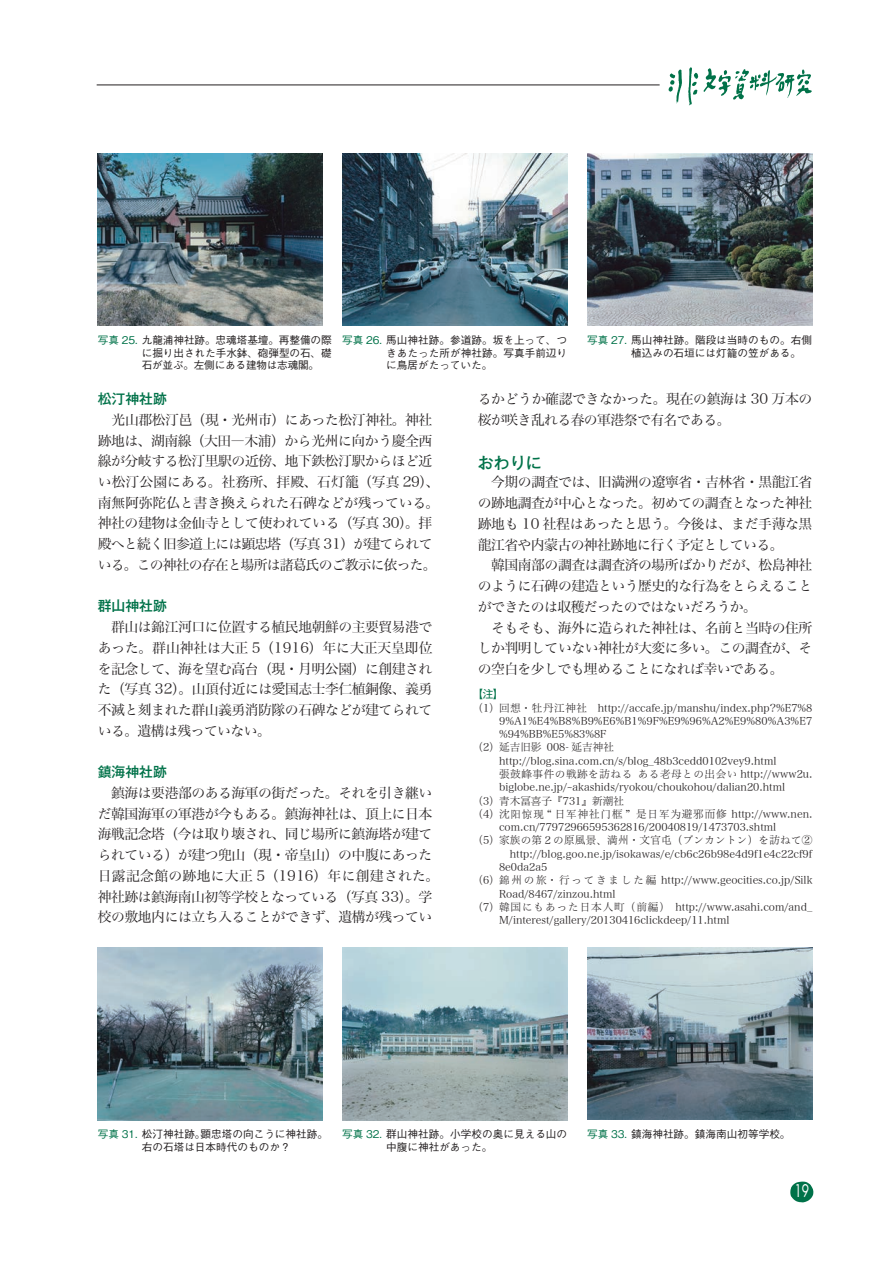
<style>
.page{position:relative;width:889px;height:1263px;background:#fff}
.page>*{position:absolute;margin:0;border:0;box-sizing:border-box;transform-origin:0 0}
.t1{font:16.95px "Futura Std";color:#fff;scale:.7 1}
.t2{font:500 15.9px "Gothic MB101 Pro";color:#007249}
.t3{font:13.8px/20.7px "Hiragino Min W3 90 msp RKSJ H";letter-spacing:-.035em;color:#231f20}
.t4{font:10.65px "Hira Min Std W2";color:#231f20}
.t5{font:500 10.65px/12.8px "Gothic BBB Pr 6";color:#231f20}
.t6{font:10.65px "Hira Min Std W2";letter-spacing:.05em;color:#231f20}
.t7{font:10.65px "Hira Min Std W2";letter-spacing:.02em;color:#231f20}
.t8{font:10.65px "Gothic MB101 Pro";color:#007249}
.s1{color:#007249}
.s2{font-family:"Gothic MB101 Pro";font-weight:500;color:#007249}
.s3{font-family:"Sim Sun"}
</style>
<div class="page">
<hr style="left:97px;top:85px;width:562px;height:1px;background:#231f20">
<svg style="left:668px;top:69px;width:14px;height:35px"></svg>
<svg style="left:688px;top:67px;width:123px;height:38px"></svg>
<svg style="left:790px;top:1181px;width:23px;height:21px"></svg>
<img style="left:98px;top:153px;width:225px;height:173px">
<img style="left:98px;top:947px;width:225px;height:173px">
<img style="left:342px;top:153px;width:226px;height:173px">
<img style="left:342px;top:947px;width:226px;height:173px">
<img style="left:587px;top:153px;width:225px;height:172px">
<img style="left:587px;top:947px;width:225px;height:173px">
<p class="t5" style="left:142px;top:333px;width:191px;text-align:justify;text-indent:-44px"><span class="s1">写真 25．</span>九龍浦神社跡。忠魂塔基壇。再整備の際に掘り出された手水鉢、砲弾型の石、礎石が並ぶ。左側にある建物は志魂閣。</p>
<p class="t5" style="left:386px;top:333px;width:183px;text-align:justify;text-indent:-44px"><span class="s1">写真 26．</span>馬山神社跡。参道跡。坂を上って、つきあたった所が神社跡。写真手前辺りに鳥居がたっていた。</p>
<p class="t5" style="left:631px;top:333px;width:183px;text-indent:-44px"><span class="s1">写真 27．</span>馬山神社跡。階段は当時のもの。右側植込みの石垣には灯籠の笠がある。</p>
<p class="t3" style="left:98px;top:389px;width:343px"><span class="s2">松汀神社跡<br></span>　光山郡松汀邑（現・光州市）にあった松汀神社。神社跡地は、湖南線（大田―木浦）から光州に向かう慶全西線が分岐する松汀里駅の近傍、地下鉄松汀駅からほど近い松汀公園にある。社務所、拝殿、石灯籠（写真 29）、南無阿弥陀仏と書き換えられた石碑などが残っている。神社の建物は金仙寺として使われている（写真 30）。拝殿へと続く旧参道上には顕忠塔（写真 31）が建てられている。この神社の存在と場所は諸葛氏のご教示に依った。</p>
<p class="t3" style="left:98px;top:596px;width:336px"><span class="s2">群山神社跡<br></span>　群山は錦江河口に位置する植民地朝鮮の主要貿易港であった。群山神社は大正 5（1916）年に大正天皇即位を記念して、海を望む高台（現・月明公園）に創建された（写真 32）。山頂付近には愛国志士李仁植銅像、義勇不滅と刻まれた群山義勇消防隊の石碑などが建てられている。遺構は残っていない。</p>
<p class="t3" style="left:98px;top:762px;width:343px"><span class="s2">鎮海神社跡<br></span>　鎮海は要港部のある海軍の街だった。それを引き継いだ韓国海軍の軍港が今もある。鎮海神社は、頂上に日本海戦記念塔（今は取り壊され、同じ場所に鎮海塔が建てられている）が建つ兜山（現・帝皇山）の中腹にあった日露記念館の跡地に大正 5（1916）年に創建された。神社跡は鎮海南山初等学校となっている（写真 33）。学校の敷地内には立ち入ることができず、遺構が残ってい</p>
<p class="t3" style="left:478px;top:389px;width:336px">るかどうか確認できなかった。現在の鎮海は 30 万本の桜が咲き乱れる春の軍港祭で有名である。</p>
<p class="t2" style="left:478px;top:449px;width:65px">おわりに</p>
<p class="t3" style="left:478px;top:472px;width:336px">　今期の調査では、旧満洲の遼寧省・吉林省・黒龍江省の跡地調査が中心となった。初めての調査となった神社跡地も 10 社程はあったと思う。今後は、まだ手薄な黒龍江省や内蒙古の神社跡地に行く予定としている。<br>　韓国南部の調査は調査済の場所ばかりだが、松島神社のように石碑の建造という歴史的な行為をとらえることができたのは収穫だったのではないだろうか。<br>　そもそも、海外に造られた神社は、名前と当時の住所しか判明していない神社が大変に多い。この調査が、その空白を少しでも埋めることになれば幸いである。</p>
<p class="t8" style="left:472px;top:685px;width:33px">【注】</p>
<p class="t4" style="left:472px;top:700px;width:341px">（1）回想・牡丹江神社　http://accafe.jp/manshu/index.php?%E7%8</p>
<p class="t4" style="left:499px;top:713px;width:315px">9%A1%E4%B8%B9%E6%B1%9F%E9%96%A2%E9%80%A3%E7</p>
<p class="t4" style="left:499px;top:726px;width:109px">%94%BB%E5%83%8F</p>
<p class="t4" style="left:472px;top:740px;width:143px">（2）延吉旧影 008- 延吉神社</p>
<p class="t4" style="left:499px;top:753px;width:279px">http://blog.sina.com.cn/s/blog_48b3cedd0102vey9.html</p>
<p class="t6" style="left:499px;top:766px;width:315px">張鼓峰事件の戦跡を訪ねる ある老母との出会い http://www2u.</p>
<p class="t4" style="left:499px;top:780px;width:287px">biglobe.ne.jp/~akashids/ryokou/choukohou/dalian20.html</p>
<p class="t4" style="left:472px;top:793px;width:164px">（3）青木冨喜子『731』新潮社　</p>
<p class="t4" style="left:472px;top:806px;width:341px">（4）沈<span class="s3">阳惊现</span> “ 日<span class="s3">军</span>神社<span class="s3">门</span>框 ” 是日<span class="s3">军为</span>避邪而修 http://www.nen.</p>
<p class="t4" style="left:499px;top:819px;width:279px">com.cn/77972966595362816/20040819/1473703.shtml</p>
<p class="t7" style="left:472px;top:833px;width:341px">（5）家族の第２の原風景、満州・文官屯（ブンカントン）を訪ねて②</p>
<p class="t4" style="left:499px;top:846px;width:315px">　http://blog.goo.ne.jp/isokawas/e/cb6c26b98e4d9f1e4c22cf9f</p>
<p class="t4" style="left:499px;top:859px;width:50px">8e0da2a5</p>
<p class="t4" style="left:472px;top:873px;width:341px">（6）錦州の旅・行ってきました編 http://www.geocities.co.jp/Silk</p>
<p class="t4" style="left:499px;top:886px;width:118px">Road/8467/zinzou.html</p>
<p class="t4" style="left:472px;top:899px;width:341px">（7）韓国にもあった日本人町（前編）　http://www.asahi.com/and_</p>
<p class="t4" style="left:499px;top:913px;width:232px">M/interest/gallery/20130416clickdeep/11.html</p>
<p class="t5" style="left:142px;top:1127px;width:188px;text-indent:-44px"><span class="s1">写真 31．</span>松汀神社跡。顕忠塔の向こうに神社跡。右の石塔は日本時代のものか？</p>
<p class="t5" style="left:386px;top:1127px;width:183px;text-indent:-44px"><span class="s1">写真 32．</span>群山神社跡。小学校の奥に見える山の中腹に神社があった。</p>
<p class="t5" style="left:587px;top:1127px;width:205px"><span class="s1">写真 33．</span>鎮海神社跡。鎮海南山初等学校。</p>
<p class="t1" style="left:794px;top:1180px;width:22px">19</p>
</div>
